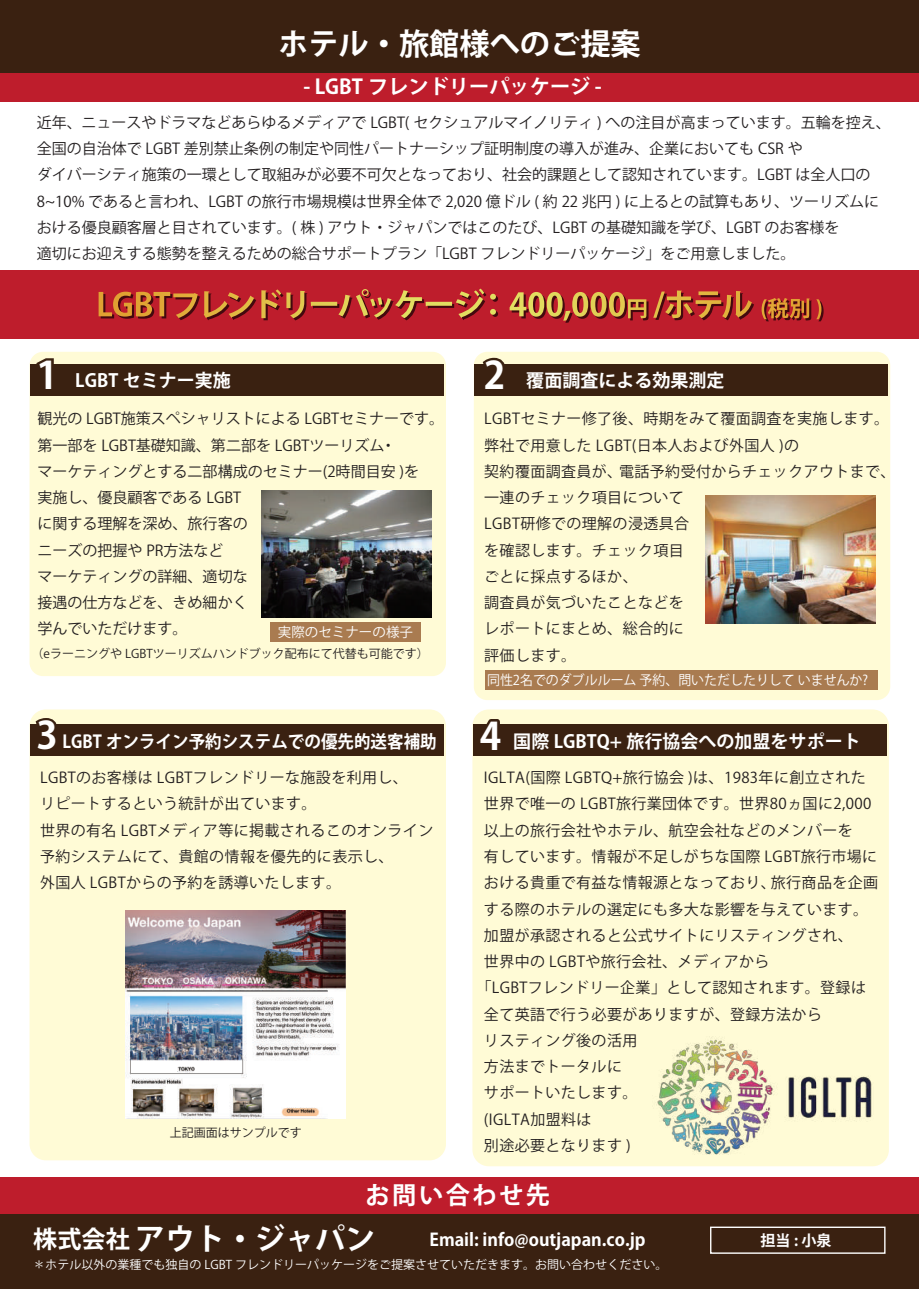
<style>
.page{position:relative;width:919px;height:1289px;background:#fff}
.page>*{position:absolute;margin:0;border:0;box-sizing:border-box;transform-origin:0 0}
.t1{font:700 37.5px "Koz Go Pr 6 N";color:#fff}
.t2{font:700 30.15px "Koz Go Pr 6 N";color:#fff}
.t3{font:700 30px "Koz Go Pr 6 N";color:#fff}
.t4{font:700 24.3px "Koz Go Pr 6 N";letter-spacing:.1em;color:#fff}
.t5{font:700 20.25px "Koz Go Pr 6 N";color:#fff}
.t6{font:700 18px "Koz Go Pr 6 N";color:#fff}
.t7{font:700 17.7px "Koz Go Pr 6 N";color:#fff;scale:.94 1}
.t8{font:700 17.4px "Koz Go Pr 6 N";color:#fff}
.t9{font:15px/26.2px "Koz Go Pr 6 N";letter-spacing:.025em;color:#231f20}
.t10{font:15px/26.2px "Koz Go Pr 6 N";color:#231f20}
.t11{font:700 15px "Koz Go Pr 6 N";color:#fff}
.t12{font:13.5px "Koz Go Pr 6 N";color:#fff;scale:.96 1}
.t13{font:13.5px "Koz Go Pr 6 N";color:#fff}
.t14{font:12px "Koz Go Pr 6 N";color:#fff}
.t15{font:12px "Koz Go Pr 6 N";color:#231f20}
.s1{font-size:37.5px}
.s2{font-size:24.15px}
</style>
<div class="page">
<div style="left:472px;top:709px;width:416px;height:457px;background:#fffbd6;border-radius:16px"></div>
<div style="left:30px;top:709px;width:416px;height:451px;background:#fffbd6;border-radius:16px"></div>
<div style="left:31px;top:724px;width:413px;height:32px;background:#3a2111"></div>
<svg style="left:32px;top:716px;width:25px;height:8px"></svg>
<div style="left:473px;top:724px;width:413px;height:32px;background:#3a2111"></div>
<svg style="left:475px;top:716px;width:25px;height:8px"></svg>
<div style="left:474px;top:352px;width:416px;height:348px;background:#fffbd6;border-radius:14px"></div>
<div style="left:30px;top:352px;width:416px;height:324px;background:#fffbd6;border-radius:14px"></div>
<div style="left:0;top:33px;width:918px;height:69px;background:#be1d2c"></div>
<div style="left:0;top:271px;width:918px;height:68px;background:#be1d2c"></div>
<div style="left:0;top:0;width:918px;height:73px;background:#3a2111"></div>
<svg style="left:99px;top:288px;width:399px;height:32px"></svg>
<svg style="left:509px;top:290px;width:245px;height:33px"></svg>
<svg style="left:761px;top:298px;width:62px;height:23px"></svg>
<div style="left:0;top:1177px;width:918px;height:92px;background:#be1d2c"></div>
<div style="left:0;top:1214px;width:918px;height:74px;background:#3a2111"></div>
<div style="left:710px;top:1226px;width:175px;height:27px;border:1px solid #fff"></div>
<div style="left:31px;top:364px;width:413px;height:31px;background:#3a2111"></div>
<svg style="left:36px;top:358px;width:18px;height:6px"></svg>
<div style="left:474px;top:364px;width:413px;height:31px;background:#3a2111"></div>
<svg style="left:482px;top:357px;width:23px;height:7px"></svg>
<div style="left:270px;top:622px;width:150px;height:20px;background:#a97b50"></div>
<div style="left:484px;top:670px;width:393px;height:20px;background:#a97b50"></div>
<img style="left:656px;top:1037px;width:216px;height:118px">
<img style="left:261px;top:490px;width:170px;height:128px">
<img style="left:705px;top:496px;width:170px;height:128px">
<img style="left:125px;top:910px;width:220px;height:208px">
<h2 class="t2" style="left:278px;top:27px;width:364px">ホテル・旅館様へのご提案</h2>
<h3 class="t5" style="left:303px;top:75px;width:300px">- LGBT フレンドリーパッケージ -</h3>
<p class="t10" style="left:37px;top:109px;width:855px">近年、ニュースやドラマなどあらゆるメディアで LGBT( セクシュアルマイノリティ ) への注目が高まっています。五輪を控え、全国の自治体で LGBT 差別禁止条例の制定や同性パートナーシップ証明制度の導入が進み、企業においても CSR や<br>ダイバーシティ施策の一環として取組みが必要不可欠となっており、社会的課題として認知されています。LGBT は全人口の8~10% であると言われ、LGBT の旅行市場規模は世界全体で 2,020 億ドル ( 約 22 兆円 ) に上るとの試算もあり、ツーリズムにおける優良顧客層と目されています。( 株 ) アウト・ジャパンではこのたび、LGBT の基礎知識を学び、LGBT のお客様を<br>適切にお迎えする態勢を整えるための総合サポートプラン「LGBT フレンドリーパッケージ」をご用意しました。</p>
<p class="t6" style="left:36px;top:370px;width:196px"><span class="s1">1</span> LGBT セミナー実施</p>
<p class="t6" style="left:484px;top:370px;width:242px"><span class="s1">2</span> 覆面調査による効果測定</p>
<p class="t10" style="left:38px;top:406px;width:408px">観光の LGBT施策スペシャリストによる LGBTセミナーです。第一部を LGBT基礎知識、第二部を LGBTツーリズム・<br>マーケティングとする二部構成のセミナー(2時間目安 )を<br>実施し、優良顧客である LGBT<br>に関する理解を深め、旅行客の<br>ニーズの把握や PR方法など　<br>マーケティングの詳細、適切な<br>接遇の仕方などを、きめ細かく<br>学んでいただけます。</p>
<p class="t15" style="left:32px;top:647px;width:399px">（eラーニングや LGBTツーリズムハンドブック配布にて代替も可能です）</p>
<p class="t13" style="left:278px;top:624px;width:137px">実際のセミナーの様子</p>
<p class="t9" style="left:484px;top:406px;width:413px">LGBTセミナー修了後、時期をみて覆面調査を実施します。弊社で用意した LGBT(日本人および外国人 )の<br>契約覆面調査員が、電話予約受付からチェックアウトまで、一連のチェック項目について<br>LGBT研修での理解の浸透具合<br>を確認します。チェック項目<br>ごとに採点するほか、<br>調査員が気づいたことなどを<br>レポートにまとめ、総合的に<br>評価します。</p>
<p class="t12" style="left:487px;top:672px;width:398px">同性2名でのダブルルーム 予約、問いただしたりして いませんか?</p>
<h1 class="t1" style="left:36px;top:714px;width:23px">3</h1>
<h1 class="t1" style="left:480px;top:715px;width:23px">4</h1>
<p class="t7" style="left:62px;top:731px;width:399px">LGBT オンライン予約システムでの優先的送客補助</p>
<p class="t6" style="left:513px;top:731px;width:349px">国際 LGBTQ+ 旅行協会への加盟をサポート</p>
<p class="t9" style="left:40px;top:765px;width:395px">LGBTのお客様は LGBTフレンドリーな施設を利用し、<br>リピートするという統計が出ています。<br>世界の有名 LGBTメディア等に掲載されるこのオンライン予約システムにて、貴館の情報を優先的に表示し、<br>外国人 LGBTからの予約を誘導いたします。</p>
<p class="t15" style="left:170px;top:1126px;width:133px">上記画面はサンプルです</p>
<p class="t9" style="left:484px;top:765px;width:383px">IGLTA(国際 LGBTQ+旅行協会 )は、1983年に創立された</p>
<p class="t9" style="left:484px;top:791px;width:389px">世界で唯一の LGBT旅行業団体です。世界80ヵ国に2,000</p>
<p class="t9" style="left:484px;top:817px;width:370px">以上の旅行会社やホテル、航空会社などのメンバーを</p>
<p class="t9" style="left:484px;top:843px;width:395px">有しています。情報が不足しがちな国際 LGBT旅行市場に</p>
<p class="t9" style="left:484px;top:870px;width:395px">おける貴重で有益な情報源となっており、旅行商品を企画</p>
<p class="t9" style="left:484px;top:896px;width:385px">する際のホテルの選定にも多大な影響を与えています。</p>
<p class="t9" style="left:484px;top:922px;width:370px">加盟が承認されると公式サイトにリスティングされ、</p>
<p class="t9" style="left:484px;top:948px;width:287px">世界中の LGBTや旅行会社、メディアから</p>
<p class="t9" style="left:476px;top:975px;width:391px">「LGBTフレンドリー企業」として認知されます。登録は</p>
<p class="t9" style="left:484px;top:1001px;width:339px">全て英語で行う必要がありますが、登録方法から</p>
<p class="t9" style="left:484px;top:1027px;width:155px">リスティング後の活用</p>
<p class="t9" style="left:484px;top:1053px;width:139px">方法までトータルに</p>
<p class="t9" style="left:484px;top:1080px;width:155px">サポートいたします。</p>
<p class="t9" style="left:484px;top:1106px;width:109px">(IGLTA加盟料は</p>
<p class="t9" style="left:484px;top:1132px;width:148px">別途必要となります )</p>
<h3 class="t4" style="left:365px;top:1181px;width:186px">お問い合わせ先</h3>
<p class="t8" style="left:429px;top:1229px;width:217px">Email: info@outjapan.co.jp</p>
<p class="t11" style="left:760px;top:1231px;width:73px">担当 : 小泉</p>
<h3 class="t3" style="left:33px;top:1221px;width:343px"><span class="s2">株式会社</span> アウト・ジャパン</h3>
<p class="t14" style="left:33px;top:1258px;width:635px">＊ホテル以外の業種でも独自の LGBT フレンドリーパッケージをご提案させていただきます。お問い合わせください。</p>
</div>
